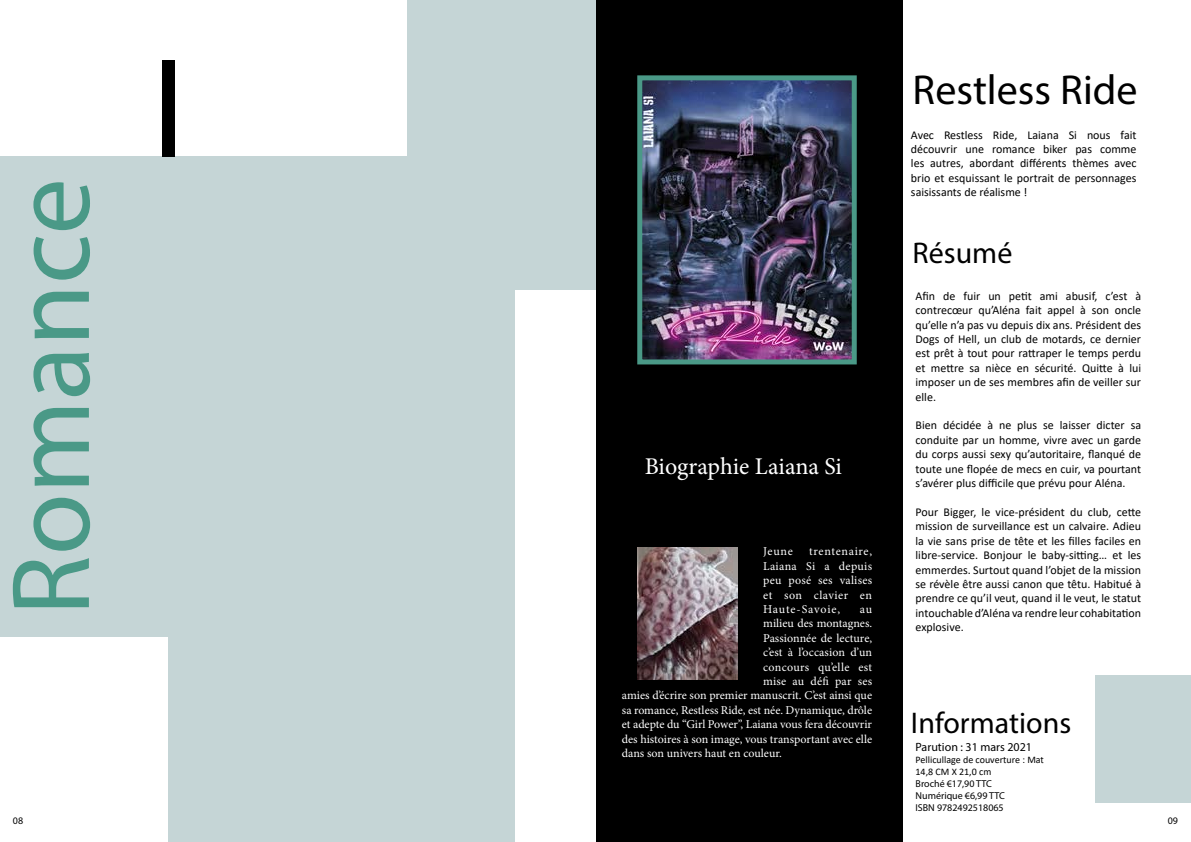
<style>
.page{position:relative;width:1191px;height:842px;background:#fff}
.page>*{position:absolute;margin:0;border:0;box-sizing:border-box;transform-origin:0 0}
.t1{font:112px "Myriad Pro";color:#4a9987}
.t2{font:42px "Myriad Pro";color:#000}
.t3{font:30px "Myriad Pro";color:#000}
.t4{font:24px "Minion Pro";color:#fff}
.t5{font:12px/14.4px "Calibri";color:#000;text-align:justify}
.t6{font:12px/14.4px "Minion Pro";color:#fff;text-align:justify}
.t7{font:12px "Myriad Pro";color:#000}
.t8{font:12px "Minion Pro";letter-spacing:.025em;color:#fff}
.t9{font:10px/12px "Myriad Pro";color:#000}
.t10{font:10px/12px "Calibri";color:#000}
</style>
<div class="page">
<div style="left:596px;top:0;width:306px;height:842px;background:#000"></div>
<div style="left:0;top:157px;width:408px;height:480px;background:#c5d5d6"></div>
<div style="left:169px;top:289px;width:346px;height:553px;background:#c5d5d6"></div>
<div style="left:406px;top:0;width:189px;height:290px;background:#c5d5d6"></div>
<div style="left:1095px;top:675px;width:96px;height:127px;background:#c5d5d6"></div>
<img style="left:643px;top:81px;width:207px;height:277px">
<img style="left:637px;top:547px;width:100px;height:132px">
<div style="left:163px;top:60px;width:12px;height:96px;background:#000"></div>
<div style="left:637px;top:75px;width:219px;height:289px;border:5px solid #4a9987"></div>
<h1 class="t1" style="left:-4px;top:616px;width:439px;rotate:-90deg">Romance</h1>
<p class="t9" style="left:13px;top:815px;width:12px">08</p>
<h3 class="t4" style="left:644px;top:457px;width:199px">Biographie Laiana Si</h3>
<p class="t6" style="left:763px;top:545px;width:31px">Jeune</p>
<p class="t6" style="left:763px;top:545px;width:110px;text-indent:46px">trentenaire, Laiana Si a depuis peu posé ses valises et son clavier en Haute-Savoie,</p>
<p class="t6" style="left:860px;top:603px;width:14px">au</p>
<p class="t6" style="left:763px;top:617px;width:110px">milieu des montagnes.</p>
<p class="t6" style="left:763px;top:632px;width:110px">Passionnée de lecture,</p>
<p class="t6" style="left:763px;top:646px;width:110px">c’est à l’occasion d’un</p>
<p class="t8" style="left:763px;top:662px;width:110px">concours qu’elle est</p>
<p class="t6" style="left:763px;top:675px;width:110px">mise au défi par ses</p>
<p class="t6" style="left:622px;top:689px;width:252px">amies d’écrire son premier manuscrit. C’est ainsi que</p>
<p class="t6" style="left:622px;top:704px;width:252px">sa romance, Restless Ride, est née. Dynamique, drôle</p>
<p class="t6" style="left:622px;top:718px;width:252px">et adepte du “Girl Power”, Laiana vous fera découvrir</p>
<p class="t6" style="left:622px;top:733px;width:252px">des histoires à son image, vous transportant avec elle</p>
<p class="t6" style="left:622px;top:747px;width:161px">dans son univers haut en couleur.</p>
<h2 class="t2" style="left:912px;top:69px;width:227px">Restless Ride</h2>
<p class="t5" style="left:911px;top:127px;width:227px">Avec Restless Ride, Laiana Si nous fait découvrir une romance biker pas comme les autres, abordant différents thèmes avec brio et esquissant le portrait de personnages saisissants de réalisme !</p>
<h3 class="t3" style="left:912px;top:239px;width:101px">Résumé</h3>
<p class="t5" style="left:915px;top:288px;width:227px">Afin de fuir un petit ami abusif, c’est à contrecœur qu’Aléna fait appel à son oncle qu’elle n’a pas vu depuis dix ans. Président des Dogs of Hell, un club de motards, ce dernier est prêt à tout pour rattraper le temps perdu et mettre sa nièce en sécurité. Quitte à lui imposer un de ses membres afin de veiller sur elle.</p>
<p class="t5" style="left:915px;top:418px;width:227px">Bien décidée à ne plus se laisser dicter sa conduite par un homme, vivre avec un garde du corps aussi sexy qu’autoritaire, flanqué de toute une flopée de mecs en cuir, va pourtant s’avérer plus difficile que prévu pour Aléna.</p>
<p class="t5" style="left:915px;top:504px;width:227px">Pour Bigger, le vice-président du club, cette mission de surveillance est un calvaire. Adieu la vie sans prise de tête et les filles faciles en libre-service. Bonjour le baby-sitting… et les emmerdes. Surtout quand l’objet de la mission se révèle être aussi canon que têtu. Habitué à prendre ce qu’il veut, quand il le veut, le statut intouchable d’Aléna va rendre leur cohabitation explosive.</p>
<h3 class="t3" style="left:911px;top:708px;width:162px">Informations</h3>
<p class="t7" style="left:915px;top:741px;width:118px">Parution : 31 mars 2021</p>
<p class="t10" style="left:915px;top:753px;width:130px">Pellicullage de couverture : Mat<br>14,8 CM X 21,0 cm</p>
<p class="t9" style="left:915px;top:778px;width:91px">Broché €17,90 TTC<br>Numérique €6,99 TTC<br>ISBN 9782492518065</p>
<p class="t9" style="left:1167px;top:815px;width:12px">09</p>
</div>
